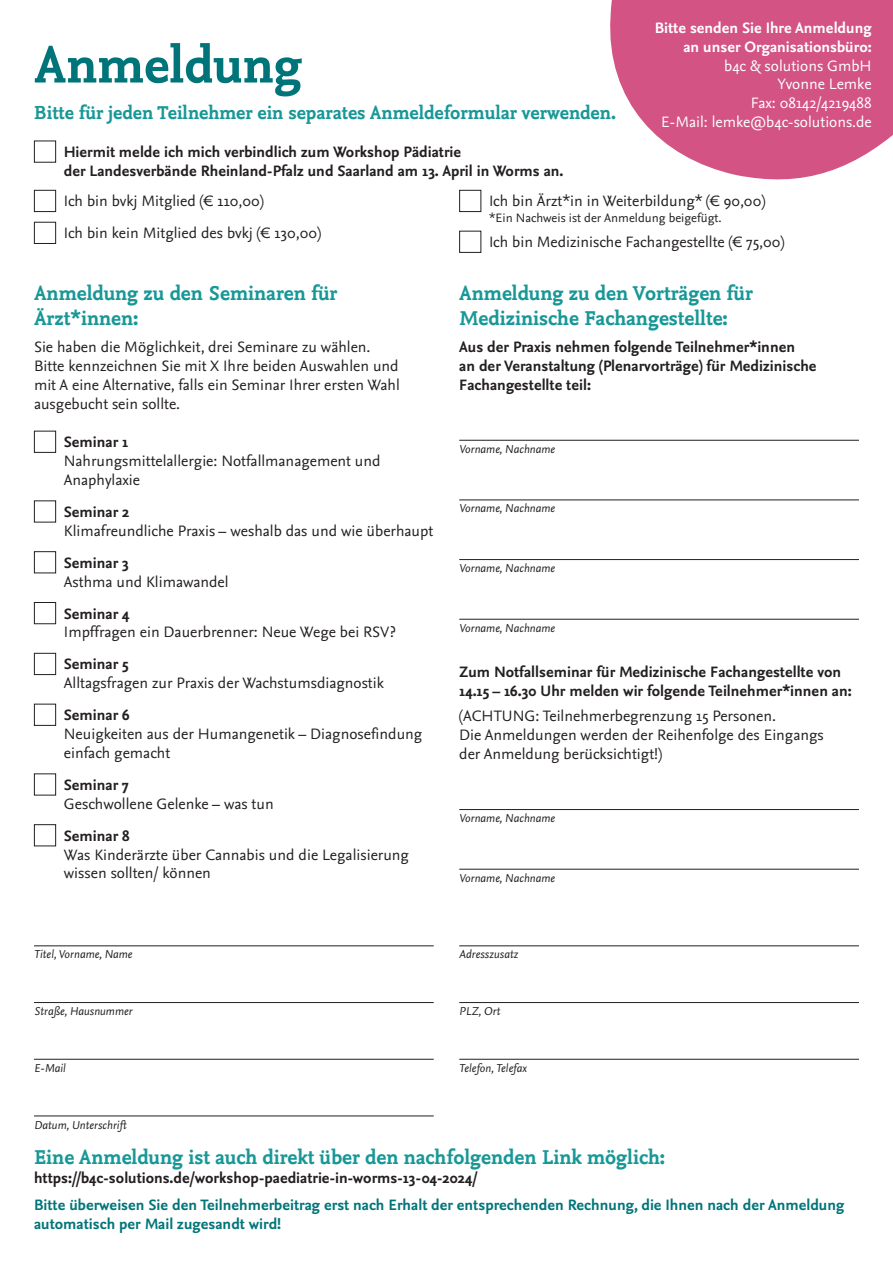
<style>
.page{position:relative;width:893px;height:1263px;background:#fff}
.page>*{position:absolute;margin:0;border:0;box-sizing:border-box;transform-origin:0 0}
.t1{font:700 54px "Nexus Mix Web W03";color:#007579}
.t2{font:700 21px/25.2px "Nexus Mix Web W03";color:#189797}
.t3{font:700 19.5px "Nexus Mix Web W03";color:#189797}
.t4{font:15.75px/18.9px "Nexus Sans";color:#231f20}
.t5{font:700 15.75px/18.9px "Nexus Sans";color:#231f20}
.t6{font:700 15.75px/18.9px "Nexus Sans";color:#007579}
.t7{font:15.75px/18.9px "Nexus Sans";color:#fff;text-align:right}
.t8{font:700 15.75px/18.9px "Nexus Sans";color:#fff;text-align:right}
.t9{font:12.75px "Nexus Sans";color:#231f20}
.t10{font:italic 12px "Nexus Sans";color:#231f20}
</style>
<div class="page">
<hr style="left:34px;top:945px;width:400px;height:1px;background:#231f20">
<hr style="left:459px;top:945px;width:400px;height:1px;background:#231f20">
<hr style="left:34px;top:1002px;width:400px;height:1px;background:#231f20">
<hr style="left:459px;top:1002px;width:400px;height:1px;background:#231f20">
<hr style="left:34px;top:1059px;width:400px;height:1px;background:#231f20">
<hr style="left:459px;top:1059px;width:400px;height:1px;background:#231f20">
<hr style="left:34px;top:1115px;width:400px;height:1px;background:#231f20">
<svg style="left:610px;top:0;width:283px;height:180px;background:#d96a94"></svg>
<div style="left:34px;top:141px;width:22px;height:22px;border:1px solid #231f20"></div>
<div style="left:34px;top:190px;width:22px;height:22px;border:1px solid #231f20"></div>
<div style="left:34px;top:222px;width:22px;height:22px;border:1px solid #231f20"></div>
<div style="left:459px;top:190px;width:22px;height:22px;border:1px solid #231f20"></div>
<div style="left:459px;top:231px;width:22px;height:22px;border:1px solid #231f20"></div>
<div style="left:34px;top:431px;width:22px;height:22px;border:1px solid #231f20"></div>
<div style="left:34px;top:500px;width:22px;height:22px;border:1px solid #231f20"></div>
<div style="left:34px;top:551px;width:22px;height:22px;border:1px solid #231f20"></div>
<div style="left:34px;top:602px;width:22px;height:22px;border:1px solid #231f20"></div>
<div style="left:34px;top:653px;width:22px;height:22px;border:1px solid #231f20"></div>
<div style="left:34px;top:704px;width:22px;height:22px;border:1px solid #231f20"></div>
<div style="left:34px;top:773px;width:22px;height:22px;border:1px solid #231f20"></div>
<div style="left:34px;top:824px;width:22px;height:22px;border:1px solid #231f20"></div>
<hr style="left:459px;top:440px;width:400px;height:1px;background:#231f20">
<hr style="left:459px;top:499px;width:400px;height:1px;background:#231f20">
<hr style="left:459px;top:559px;width:400px;height:1px;background:#231f20">
<hr style="left:459px;top:619px;width:400px;height:1px;background:#231f20">
<hr style="left:459px;top:809px;width:400px;height:1px;background:#231f20">
<hr style="left:459px;top:869px;width:400px;height:1px;background:#231f20">
<p class="t8" style="left:655px;top:18px;width:219px">Bitte senden Sie Ihre Anmeldung an unser Organisationsbüro:</p>
<p class="t7" style="left:661px;top:56px;width:212px">b4c &amp; solutions GmbH<br>Yvonne Lemke<br>Fax: 08142/4219488<br>E-Mail: lemke@b4c-solutions.de</p>
<h1 class="t1" style="left:34px;top:34px;width:270px">Anmeldung</h1>
<p class="t3" style="left:34px;top:101px;width:583px">Bitte für jeden Teilnehmer ein separates Anmeldeformular verwenden.</p>
<p class="t5" style="left:64px;top:142px;width:501px">Hiermit melde ich mich verbindlich zum Workshop Pädiatrie<br>der Landesverbände Rheinland-Pfalz und Saarland am 13. April in Worms an.</p>
<p class="t4" style="left:64px;top:185px;width:259px;line-height:32px">Ich bin bvkj Mitglied (€ 110,00)<br>Ich bin kein Mitglied des bvkj (€ 130,00)</p>
<p class="t4" style="left:489px;top:191px;width:278px">Ich bin Ärzt*in in Weiterbildung* (€ 90,00)</p>
<p class="t9" style="left:489px;top:209px;width:234px">*Ein Nachweis ist der Anmeldung beigefügt.</p>
<p class="t4" style="left:489px;top:232px;width:297px">Ich bin Medizinische Fachangestellte (€ 75,00)</p>
<h2 class="t2" style="left:34px;top:281px;width:305px">Anmeldung zu den Seminaren für<br>Ärzt*innen:</h2>
<p class="t4" style="left:34px;top:337px;width:367px">Sie haben die Möglichkeit, drei Seminare zu wählen.<br>Bitte kennzeichnen Sie mit X Ihre beiden Auswahlen und mit A eine Alternative, falls ein Seminar Ihrer ersten Wahl ausgebucht sein sollte.</p>
<p class="t5" style="left:64px;top:432px;width:66px">Seminar 1</p>
<p class="t4" style="left:64px;top:451px;width:318px">Nahrungsmittelallergie: Notfallmanagement und<br>Anaphylaxie</p>
<p class="t5" style="left:64px;top:502px;width:67px">Seminar 2</p>
<p class="t4" style="left:64px;top:521px;width:371px">Klimafreundliche Praxis – weshalb das und wie überhaupt</p>
<p class="t5" style="left:64px;top:553px;width:66px">Seminar 3</p>
<p class="t4" style="left:64px;top:572px;width:166px">Asthma und Klimawandel</p>
<p class="t5" style="left:64px;top:604px;width:67px">Seminar 4</p>
<p class="t4" style="left:64px;top:622px;width:333px">Impffragen ein Dauerbrenner: Neue Wege bei RSV?</p>
<p class="t5" style="left:64px;top:654px;width:66px">Seminar 5</p>
<p class="t4" style="left:64px;top:673px;width:322px">Alltagsfragen zur Praxis der Wachstumsdiagnostik</p>
<p class="t5" style="left:64px;top:705px;width:67px">Seminar 6</p>
<p class="t4" style="left:64px;top:724px;width:360px">Neuigkeiten aus der Humangenetik – Diagnosefindung einfach gemacht</p>
<p class="t5" style="left:64px;top:775px;width:66px">Seminar 7</p>
<p class="t4" style="left:64px;top:794px;width:211px">Geschwollene Gelenke – was tun</p>
<p class="t5" style="left:64px;top:826px;width:67px">Seminar 8</p>
<p class="t4" style="left:64px;top:845px;width:347px">Was Kinderärzte über Cannabis und die Legalisierung wissen sollten/ können</p>
<h2 class="t2" style="left:459px;top:281px;width:295px">Anmeldung zu den Vorträgen für<br>Medizinische Fachangestellte:</h2>
<p class="t5" style="left:459px;top:337px;width:359px">Aus der Praxis nehmen folgende Teilnehmer*innen<br>an der Veranstaltung (Plenarvorträge) für Medizinische<br>Fachangestellte teil:</p>
<p class="t10" style="left:459px;top:441px;width:97px">Vorname, Nachname</p>
<p class="t10" style="left:459px;top:501px;width:97px">Vorname, Nachname</p>
<p class="t10" style="left:459px;top:560px;width:97px">Vorname, Nachname</p>
<p class="t10" style="left:459px;top:620px;width:97px">Vorname, Nachname</p>
<p class="t5" style="left:459px;top:662px;width:394px">Zum Notfallseminar für Medizinische Fachangestellte von<br>14.15 – 16.30 Uhr melden wir folgende Teilnehmer*innen an:</p>
<p class="t4" style="left:459px;top:707px;width:366px">(ACHTUNG: Teilnehmerbegrenzung 15 Personen.<br>Die Anmeldungen werden der Reihenfolge des Eingangs der Anmeldung berücksichtigt!)</p>
<p class="t10" style="left:459px;top:810px;width:97px">Vorname, Nachname</p>
<p class="t10" style="left:459px;top:870px;width:97px">Vorname, Nachname</p>
<p class="t10" style="left:34px;top:947px;width:100px">Titel, Vorname, Name</p>
<p class="t10" style="left:459px;top:947px;width:61px">Adresszusatz</p>
<p class="t10" style="left:34px;top:1003px;width:100px">Straße, Hausnummer</p>
<p class="t10" style="left:459px;top:1003px;width:42px">PLZ, Ort</p>
<p class="t10" style="left:34px;top:1060px;width:33px">E-Mail</p>
<p class="t10" style="left:459px;top:1060px;width:69px">Telefon, Telefax</p>
<p class="t10" style="left:34px;top:1117px;width:94px">Datum, Unterschrift</p>
<h2 class="t2" style="left:34px;top:1145px;width:633px">Eine Anmeldung ist auch direkt über den nachfolgenden Link möglich:</h2>
<p class="t5" style="left:34px;top:1168px;width:445px">https://b4c-solutions.de/workshop-paediatrie-in-worms-13-04-2024/</p>
<p class="t6" style="left:34px;top:1195px;width:812px">Bitte überweisen Sie den Teilnehmerbeitrag erst nach Erhalt der entsprechenden Rechnung, die Ihnen nach der Anmeldung automatisch per Mail zugesandt wird!</p>
</div>
